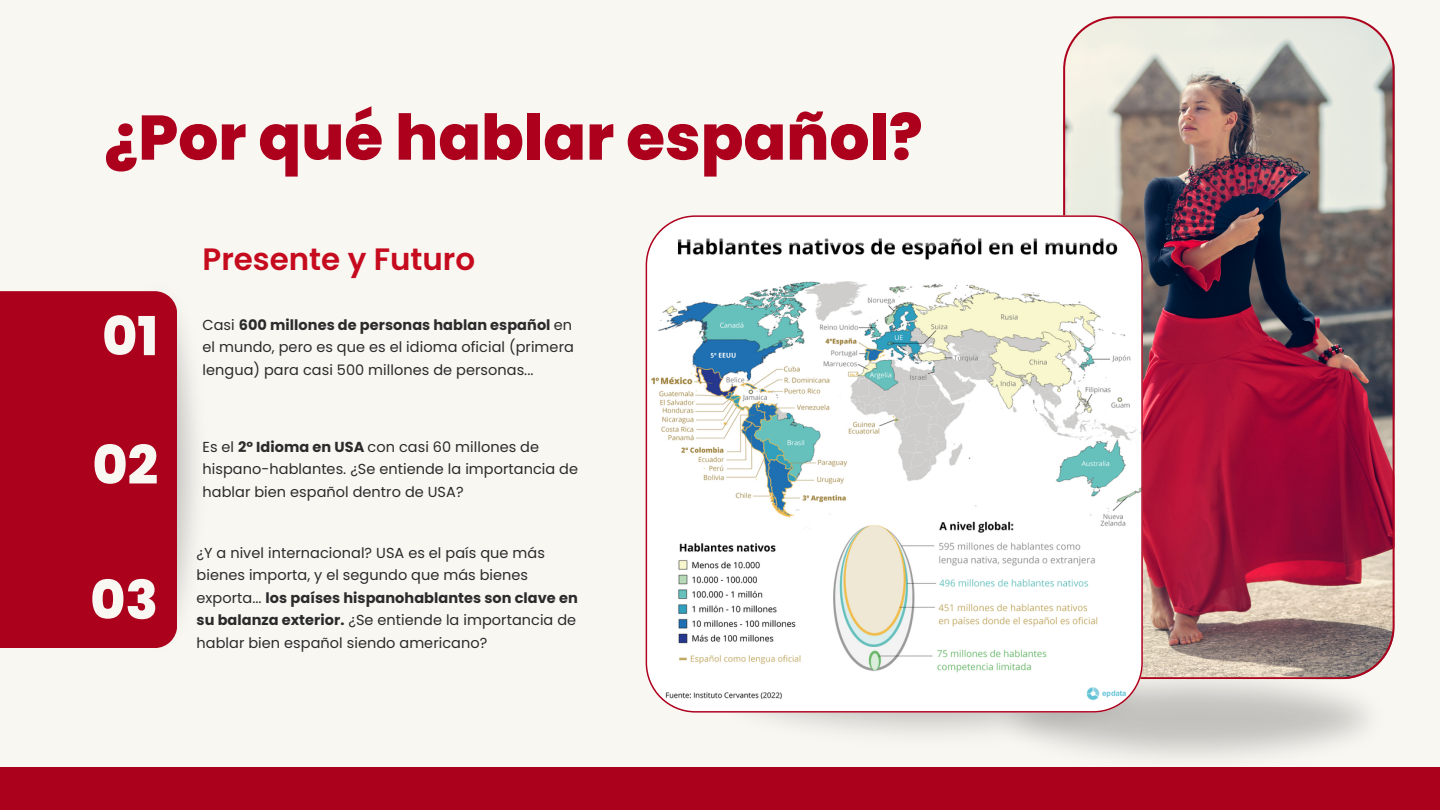
<style>
.page{position:relative;width:1440px;height:810px;background:#f8f7f2}
.page>*{position:absolute;margin:0;border:0;box-sizing:border-box;transform-origin:0 0}
.t1{font:800 62.9px "Poppins";color:#ad001c}
.t2{font:800 53.6px "Poppins";color:#f8f7f2}
.t3{font:600 30.9px "Poppins";color:#c60b1e}
.t4{font:14.5px/22.5px "Poppins";letter-spacing:.005em;color:#2b2b2b}
.s1{font-weight:700}
</style>
<div class="page">
<img style="left:990px;top:679px;width:405px;height:89px">
<img style="left:1063px;top:16px;width:332px;height:663px">
<svg style="left:646px;top:215px;width:497px;height:498px;fill:#fff"></svg>
<div style="left:0;top:291px;width:177px;height:357px;background:#ac011d"></div>
<div style="left:0;top:768px;width:1440px;height:42px;background:#ac011d"></div>
<p class="t1" style="left:104px;top:94px;width:820px">¿Por qué hablar español?</p>
<p class="t2" style="left:102px;top:299px;width:57px">01</p>
<p class="t2" style="left:92px;top:428px;width:67px">02</p>
<p class="t2" style="left:90px;top:563px;width:69px">03</p>
<p class="t3" style="left:203px;top:238px;width:274px">Presente y Futuro</p>
<p class="t4" style="left:203px;top:313px;width:373px">Casi <span class="s1">600 millones de personas hablan español</span> en el mundo, pero es que es el idioma oficial (primera lengua) para casi 500 millones de personas...</p>
<p class="t4" style="left:203px;top:435px;width:377px">Es el <span class="s1">2º Idioma en USA</span> con casi 60 millones de hispano-hablantes. ¿Se entiende la importancia de hablar bien español dentro de USA?</p>
<p class="t4" style="left:197px;top:541px;width:383px">¿Y a nivel internacional? USA es el país que más bienes importa, y el segundo que más bienes exporta... <span class="s1">los países hispanohablantes son clave en su balanza exterior.</span> ¿Se entiende la importancia de hablar bien español siendo americano?</p>
</div>
